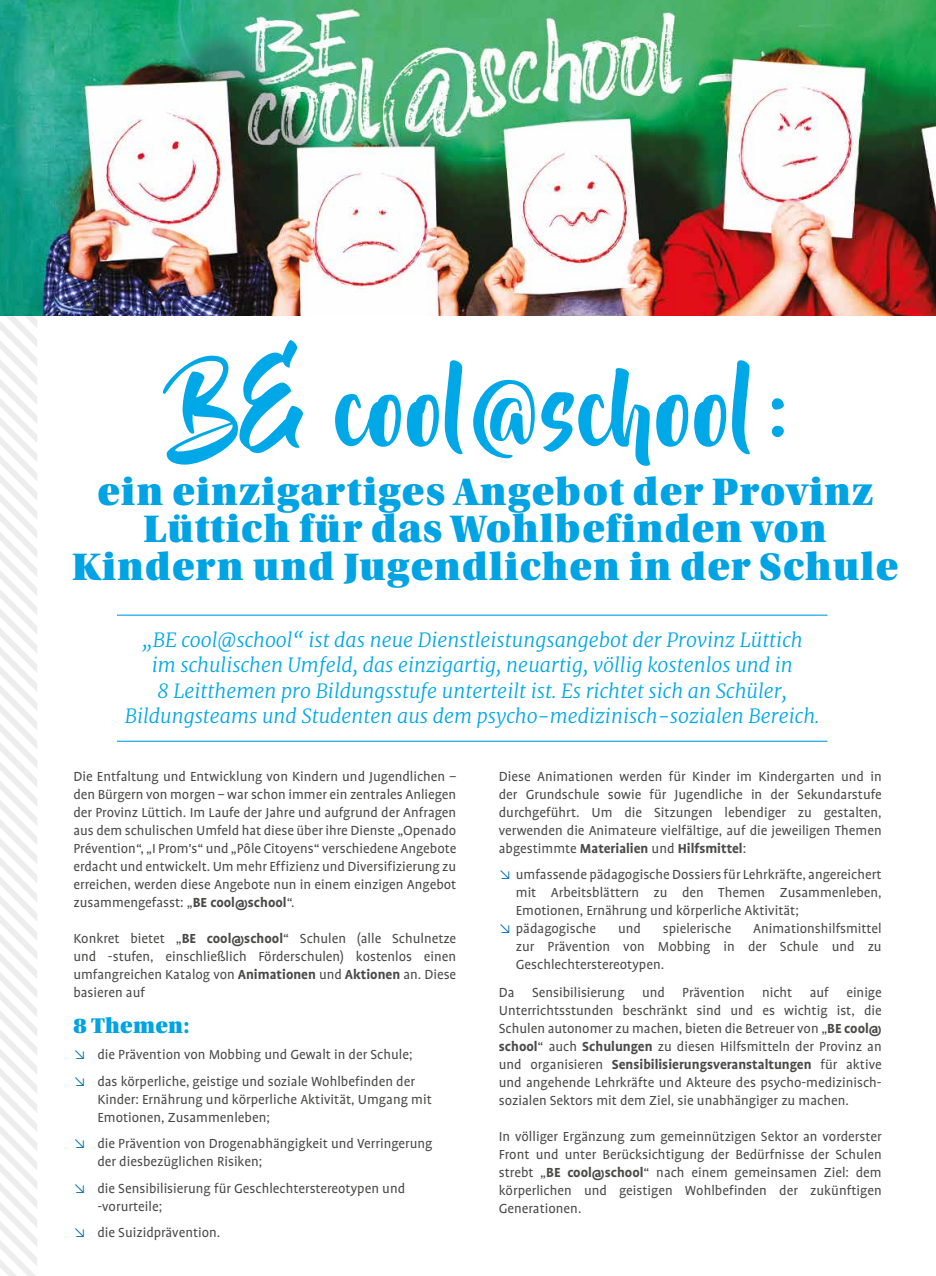
<style>
.page{position:relative;width:936px;height:1276px;background:#fff}
.page>*{position:absolute;margin:0;border:0;box-sizing:border-box;transform-origin:0 0}
.t1{font:97.5px "Beyond The Mountains";color:#00a8e8}
.t2{font:40.5px/37.5px "Utopia Std Black Headline";letter-spacing:.03em;color:#00a3e3;text-align:center}
.t3{font:22.5px "Utopia Std Black Headline";letter-spacing:.02em;color:#00a3e3}
.t4{font:italic 300 19.5px/25.5px "Merriweather";color:#00a8e8;text-align:center}
.t5{font:15px/18px "Profile OT";color:#4a4a49;text-align:justify}
.s1{font-weight:700}
.s2{font-weight:300;color:#0571b3}
</style>
<div class="page">
<img style="left:0;top:0;width:935px;height:316px">
<svg style="left:0;top:314px;width:37px;height:962px"></svg>
<hr style="left:117px;top:614px;width:710px;height:2px;background:#00a3e3">
<hr style="left:117px;top:740px;width:710px;height:2px;background:#00a3e3">
<h1 class="t1" style="left:179px;top:356px;width:612px">BE cool@school:</h1>
<h2 class="t2" style="left:72px;top:474px;width:827px">ein einzigartiges Angebot der Provinz<br>Lüttich für das Wohlbefinden von<br>Kindern und Jugendlichen in der Schule</h2>
<p class="t4" style="left:125px;top:626px;width:696px">„BE cool@school“ ist das neue Dienstleistungsangebot der Provinz Lüttich<br>im schulischen Umfeld, das einzigartig, neuartig, völlig kostenlos und in<br>8 Leitthemen pro Bildungsstufe unterteilt ist. Es richtet sich an Schüler, Bildungsteams und Studenten aus dem psycho-medizinisch-sozialen Bereich.</p>
<p class="t5" style="left:73px;top:767px;width:384px">Die Entfaltung und Entwicklung von Kindern und Jugendlichen – den Bürgern von morgen – war schon immer ein zentrales Anliegen der Provinz Lüttich. Im Laufe der Jahre und aufgrund der Anfragen aus dem schulischen Umfeld hat diese über ihre Dienste „Openado Prévention“, „I Prom's“ und „Pôle Citoyens“ verschiedene Angebote erdacht und entwickelt. Um mehr Effizienz und Diversifizierung zu erreichen, werden diese Angebote nun in einem einzigen Angebot zusammengefasst: „<span class="s1">BE cool@school</span>“.</p>
<p class="t5" style="left:73px;top:929px;width:384px">Konkret bietet „<span class="s1">BE cool@school</span>“ Schulen (alle Schulnetze und -stufen, einschließlich Förderschulen) kostenlos einen umfangreichen Katalog von <span class="s1">Animationen</span> und <span class="s1">Aktionen</span> an. Diese basieren auf</p>
<h3 class="t3" style="left:73px;top:1013px;width:118px">8 Themen:</h3>
<p class="t5" style="left:73px;top:1041px;width:343px;line-height:26.5px"><span class="s2">↘</span> die Prävention von Mobbing und Gewalt in der Schule; <span class="s2">↘</span> das körperliche, geistige und soziale Wohlbefinden der</p>
<p class="t5" style="left:97px;top:1090px;width:336px">Kinder: Ernährung und körperliche Aktivität, Umgang mit<br>Emotionen, Zusammenleben;</p>
<p class="t5" style="left:97px;top:1135px;width:337px;text-indent:-24px"><span class="s2">↘</span> die Prävention von Drogenabhängigkeit und Verringerung der diesbezüglichen Risiken;</p>
<p class="t5" style="left:97px;top:1179px;width:309px;text-indent:-24px"><span class="s2">↘</span> die Sensibilisierung für Geschlechterstereotypen und -vorurteile;</p>
<p class="t5" style="left:73px;top:1224px;width:148px"><span class="s2">↘</span> die Suizidprävention.</p>
<p class="t5" style="left:499px;top:767px;width:384px">Diese Animationen werden für Kinder im Kindergarten und in der Grundschule sowie für Jugendliche in der Sekundarstufe durchgeführt. Um die Sitzungen lebendiger zu gestalten, verwenden die Animateure vielfältige, auf die jeweiligen Themen abgestimmte <span class="s1">Materialien</span> und <span class="s1">Hilfsmittel</span>:</p>
<p class="t5" style="left:499px;top:866px;width:384px"><span class="s2">↘</span> umfassende pädagogische Dossiers für Lehrkräfte, angereichert</p>
<p class="t5" style="left:516px;top:884px;width:367px">mit Arbeitsblättern zu den Themen Zusammenleben,</p>
<p class="t5" style="left:516px;top:902px;width:284px">Emotionen, Ernährung und körperliche Aktivität;</p>
<p class="t5" style="left:499px;top:920px;width:99px"><span class="s2">↘</span> pädagogische</p>
<p class="t5" style="left:618px;top:920px;width:24px">und</p>
<p class="t5" style="left:662px;top:920px;width:70px">spielerische</p>
<p class="t5" style="left:516px;top:920px;width:367px;text-indent:237px">Animationshilfsmittel zur Prävention von Mobbing in der Schule und zu Geschlechterstereotypen.</p>
<p class="t5" style="left:499px;top:983px;width:384px">Da Sensibilisierung und Prävention nicht auf einige Unterrichtsstunden beschränkt sind und es wichtig ist, die Schulen autonomer zu machen, bieten die Betreuer von „<span class="s1">BE cool@ school</span>“ auch <span class="s1">Schulungen</span> zu diesen Hilfsmitteln der Provinz an und organisieren <span class="s1">Sensibilisierungsveranstaltungen</span> für aktive und angehende Lehrkräfte und Akteure des psycho-medizinisch&shy;sozialen Sektors mit dem Ziel, sie unabhängiger zu machen.</p>
<p class="t5" style="left:499px;top:1127px;width:384px">In völliger Ergänzung zum gemeinnützigen Sektor an vorderster Front und unter Berücksichtigung der Bedürfnisse der Schulen strebt „<span class="s1">BE cool@school</span>“ nach einem gemeinsamen Ziel: dem körperlichen und geistigen Wohlbefinden der zukünftigen Generationen.</p>
</div>
